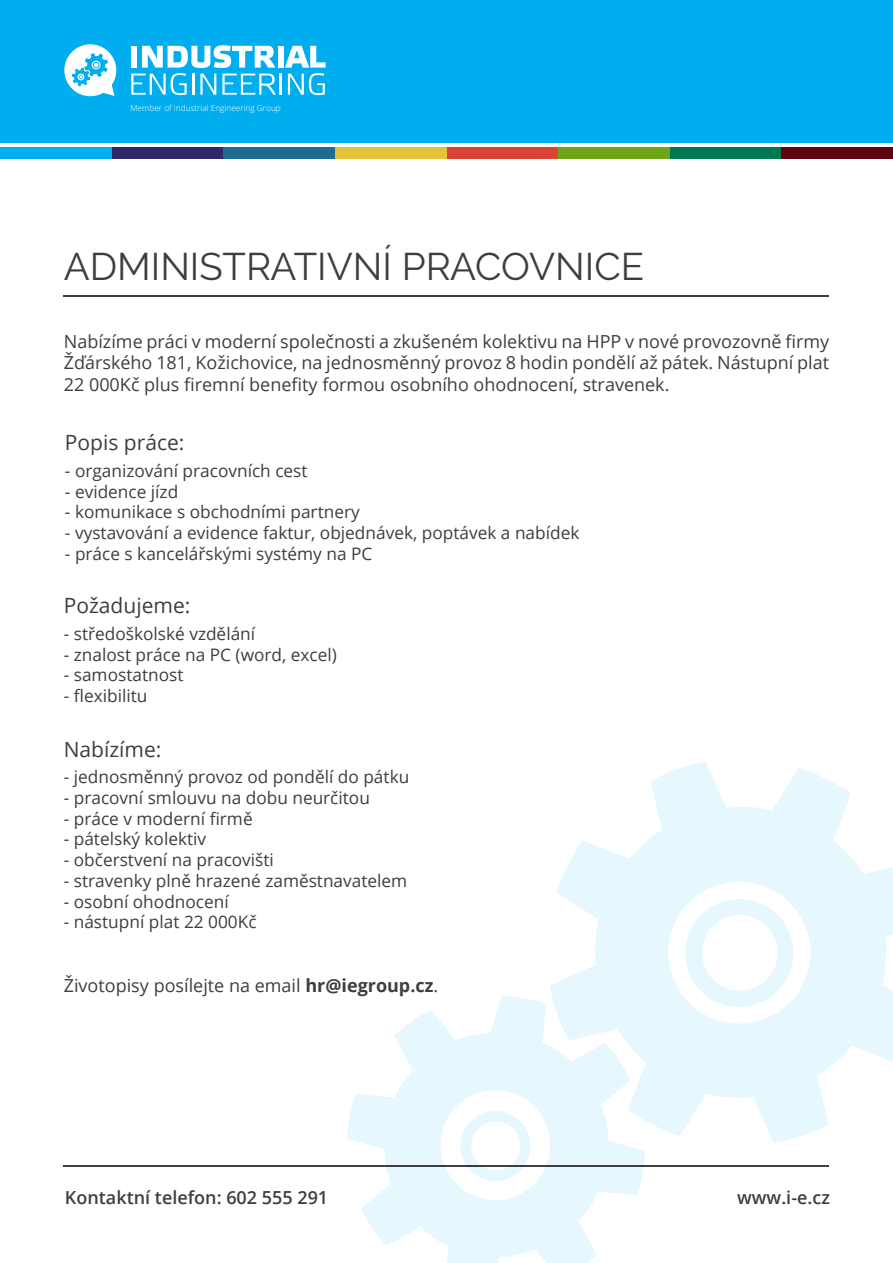
<style>
.page{position:relative;width:893px;height:1263px;background:#fff}
.page>*{position:absolute;margin:0;border:0;box-sizing:border-box;transform-origin:0 0}
.t1{font:38.4px "Raleway";color:#3e3e3f}
.t2{font:21px "Open Sans";color:#3e3e3f}
.t3{font:18px/21.6px "Open Sans";color:#3e3e3f;text-align:justify}
.t4{font:600 18px "Open Sans";color:#3e3e3f}
.t5{font:17.25px "Open Sans";color:#3e3e3f}
.t6{font:300 8.25px "Open Sans";color:#fff}
.s1{font-weight:700}
</style>
<div class="page">
<div style="left:223px;top:148px;width:112px;height:11px;background:#1c6c94"></div>
<div style="left:112px;top:148px;width:111px;height:11px;background:#2d296b"></div>
<div style="left:0;top:148px;width:112px;height:11px;background:#00aeef"></div>
<div style="left:446px;top:148px;width:112px;height:11px;background:#db4434"></div>
<div style="left:335px;top:148px;width:111px;height:11px;background:#e4c337"></div>
<div style="left:558px;top:148px;width:112px;height:11px;background:#6ea516"></div>
<div style="left:670px;top:148px;width:111px;height:11px;background:#007854"></div>
<div style="left:0;top:0;width:893px;height:143px;background:#00aeef"></div>
<div style="left:781px;top:148px;width:112px;height:11px;background:#600510"></div>
<svg style="left:347px;top:996px;width:298px;height:267px;fill:#e6f7fd"></svg>
<svg style="left:550px;top:761px;width:343px;height:382px;fill:#e6f7fd"></svg>
<svg style="left:460px;top:1111px;width:71px;height:70px"></svg>
<svg style="left:685px;top:899px;width:108px;height:108px"></svg>
<hr style="left:64px;top:295px;width:765px;height:2px;background:#3e3e3f">
<hr style="left:64px;top:1166px;width:765px;height:1px;background:#3e3e3f">
<div style="left:278px;top:46px;width:6px;height:22px;background:#fff"></div>
<svg style="left:131px;top:45px;width:145px;height:50px"></svg>
<hr style="left:280px;top:74px;width:2px;height:21px;background:#fff">
<svg style="left:285px;top:46px;width:41px;height:49px"></svg>
<svg style="left:64px;top:44px;width:52px;height:52px"></svg>
<p class="t6" style="left:130px;top:102px;width:152px">Member of Industrial Engineering Group</p>
<h1 class="t1" style="left:64px;top:244px;width:582px">ADMINISTRATIVNÍ PRACOVNICE</h1>
<p class="t3" style="left:64px;top:330px;width:767px">Nabízíme práci v moderní společnosti a zkušeném kolektivu na HPP v nové provozovně firmy Žďárského 181, Kožichovice, na jednosměnný provoz 8 hodin pondělí až pátek. Nástupní plat 22 000Kč plus firemní benefity formou osobního ohodnocení, stravenek.</p>
<p class="t2" style="left:65px;top:428px;width:121px">Popis práce:</p>
<p class="t5" style="left:65px;top:459px;width:244px">- organizování pracovních cest</p>
<p class="t5" style="left:65px;top:479px;width:115px">- evidence jízd</p>
<p class="t5" style="left:65px;top:500px;width:296px">- komunikace s obchodními partnery</p>
<p class="t5" style="left:65px;top:521px;width:516px">- vystavování a evidence faktur, objednávek, poptávek a nabídek</p>
<p class="t5" style="left:65px;top:542px;width:309px">- práce s kancelářskými systémy na PC</p>
<p class="t2" style="left:64px;top:591px;width:128px">Požadujeme:</p>
<p class="t5" style="left:64px;top:622px;width:193px">- středoškolské vzdělání</p>
<p class="t5" style="left:64px;top:643px;width:275px">- znalost práce na PC (word, excel)</p>
<p class="t5" style="left:64px;top:663px;width:121px">- samostatnost</p>
<p class="t5" style="left:64px;top:684px;width:85px">- flexibilitu</p>
<p class="t2" style="left:64px;top:735px;width:99px">Nabízíme:</p>
<p class="t5" style="left:64px;top:765px;width:347px">- jednosměnný provoz od pondělí do pátku</p>
<p class="t5" style="left:64px;top:786px;width:308px">- pracovní smlouvu na dobu neurčitou</p>
<p class="t5" style="left:64px;top:807px;width:190px">- práce v moderní firmě</p>
<p class="t5" style="left:64px;top:827px;width:144px">- pátelský kolektiv</p>
<p class="t5" style="left:64px;top:848px;width:212px">- občerstvení na pracovišti</p>
<p class="t5" style="left:64px;top:869px;width:345px">- stravenky plně hrazené zaměstnavatelem</p>
<p class="t5" style="left:64px;top:889px;width:166px">- osobní ohodnocení</p>
<p class="t5" style="left:64px;top:910px;width:194px">- nástupní plat 22 000Kč</p>
<p class="t3" style="left:64px;top:974px;width:376px">Životopisy posílejte na email <span class="s1">hr@iegroup.cz</span>.</p>
<p class="t4" style="left:65px;top:1185px;width:265px">Kontaktní telefon: 602 555 291</p>
<p class="t4" style="left:737px;top:1185px;width:94px">www.i-e.cz</p>
</div>
